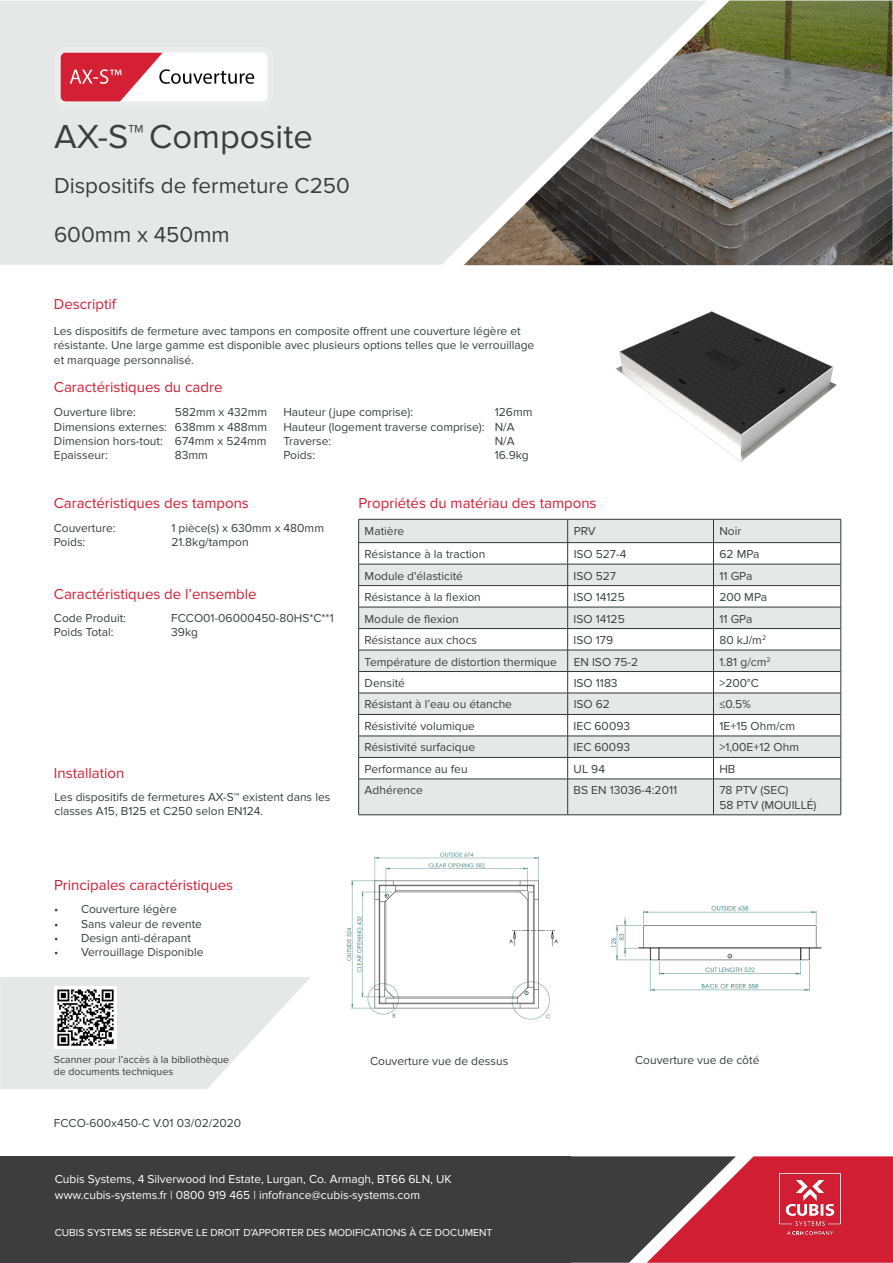
<style>
.page{position:relative;width:893px;height:1263px;background:#fff}
.page>*{position:absolute;margin:0;border:0;box-sizing:border-box;transform-origin:0 0}
.t1{font:34.5px "Proxima Nova";color:#39403e}
.t2{font:22.5px "Proxima Nova";color:#39403e}
.t3{font:15px "Proxima Nova";color:#d21e33}
.t4{font:12px/14.4px "Proxima Nova";color:#39403e}
.t5{font:12px/16.2px "Proxima Nova";color:#fff}
.t6{font:10.5px "Proxima Nova";color:#fff}
.t7{font:10.5px/12.6px "Proxima Nova";color:#39403e}
</style>
<div class="page">
<div style="left:0;top:1px;width:463px;height:264px;background:#e5e8e7"></div>
<img style="left:463px;top:1px;width:429px;height:264px">
<img style="left:616px;top:311px;width:221px;height:151px">
<div style="left:0;top:1157px;width:571px;height:106px;background:#3d3d3d"></div>
<svg style="left:489px;top:1156px;width:404px;height:107px"></svg>
<img style="left:758px;top:1156px;width:104px;height:100px">
<img style="left:55px;top:48px;width:217px;height:59px">
<svg style="left:0;top:977px;width:311px;height:112px"></svg>
<img style="left:54px;top:986px;width:63px;height:63px">
<img style="left:610px;top:906px;width:212px;height:86px">
<img style="left:346px;top:852px;width:212px;height:168px">
<svg style="left:358px;top:519px;width:483px;height:295px"></svg>
<hr style="left:358px;top:779px;width:1px;height:36px;background:#33373a">
<hr style="left:358px;top:779px;width:210px;height:1px;background:#33373a">
<hr style="left:568px;top:779px;width:145px;height:1px;background:#33373a">
<hr style="left:713px;top:779px;width:128px;height:1px;background:#33373a">
<hr style="left:567px;top:779px;width:1px;height:36px;background:#33373a">
<hr style="left:713px;top:779px;width:1px;height:36px;background:#33373a">
<hr style="left:840px;top:779px;width:1px;height:36px;background:#33373a">
<hr style="left:358px;top:814px;width:210px;height:1px;background:#33373a">
<hr style="left:568px;top:814px;width:145px;height:1px;background:#33373a">
<hr style="left:713px;top:814px;width:128px;height:1px;background:#33373a">
<h1 class="t1" style="left:54px;top:116px;width:260px">AX-S™Composite</h1>
<h2 class="t2" style="left:54px;top:172px;width:297px">Dispositifs de fermeture C250</h2>
<h2 class="t2" style="left:54px;top:222px;width:177px">600mm x 450mm</h2>
<p class="t3" style="left:54px;top:296px;width:64px">Descriptif</p>
<p class="t4" style="left:54px;top:324px;width:482px">Les dispositifs de fermeture avec tampons en composite offrent une couverture légère et résistante. Une large gamme est disponible avec plusieurs options telles que le verrouillage et marquage personnalisé.</p>
<p class="t3" style="left:54px;top:378px;width:170px">Caractéristiques du cadre</p>
<p class="t4" style="left:54px;top:405px;width:115px">Ouverture libre:<br>Dimensions externes:<br>Dimension hors-tout:<br>Epaisseur:</p>
<p class="t4" style="left:283px;top:405px;width:203px">Hauteur (jupe comprise):<br>Hauteur (logement traverse comprise):<br>Traverse:<br>Poids:</p>
<p class="t4" style="left:175px;top:405px;width:94px;text-align:justify">582mm x 432mm 638mm x 488mm 674mm x 524mm 83mm</p>
<p class="t4" style="left:495px;top:405px;width:39px">126mm<br>N/A<br>N/A<br>16.9kg</p>
<p class="t3" style="left:54px;top:494px;width:197px">Caractéristiques des tampons</p>
<p class="t4" style="left:54px;top:521px;width:63px">Couverture:<br>Poids:</p>
<p class="t4" style="left:171px;top:521px;width:154px">1 pièce(s) x 630mm x 480mm<br>21.8kg/tampon</p>
<p class="t3" style="left:54px;top:585px;width:204px">Caractéristiques de l’ensemble</p>
<p class="t4" style="left:54px;top:611px;width:74px">Code Produit:<br>Poids Total:</p>
<p class="t4" style="left:171px;top:611px;width:164px">FCCO01-06000450-80HS*C**1<br>39kg</p>
<p class="t3" style="left:54px;top:765px;width:72px">Installation</p>
<p class="t4" style="left:54px;top:790px;width:277px">Les dispositifs de fermetures AX-S™ existent dans les classes A15, B125 et C250 selon EN124.</p>
<p class="t3" style="left:54px;top:877px;width:181px">Principales caractéristiques</p>
<p class="t4" style="left:54px;top:902px;width:124px">• Couverture légère</p>
<p class="t4" style="left:54px;top:917px;width:149px">• Sans valeur de revente</p>
<p class="t4" style="left:54px;top:931px;width:139px">• Design anti-dérapant</p>
<p class="t4" style="left:54px;top:945px;width:151px">• Verrouillage Disponible</p>
<p class="t3" style="left:358px;top:494px;width:240px">Propriétés du matériau des tampons</p>
<p class="t4" style="left:365px;top:524px;width:41px">Matière</p>
<p class="t4" style="left:574px;top:524px;width:24px">PRV</p>
<p class="t4" style="left:719px;top:524px;width:24px">Noir</p>
<p class="t4" style="left:365px;top:547px;width:122px">Résistance à la traction</p>
<p class="t4" style="left:574px;top:547px;width:54px">ISO 527-4</p>
<p class="t4" style="left:719px;top:547px;width:42px">62 MPa</p>
<p class="t4" style="left:365px;top:569px;width:100px">Module d'élasticité</p>
<p class="t4" style="left:574px;top:569px;width:44px">ISO 527</p>
<p class="t4" style="left:719px;top:569px;width:34px">11 GPa</p>
<p class="t4" style="left:365px;top:590px;width:118px">Résistance à la flexion</p>
<p class="t4" style="left:574px;top:590px;width:53px">ISO 14125</p>
<p class="t4" style="left:719px;top:590px;width:49px">200 MPa</p>
<p class="t4" style="left:365px;top:611px;width:96px">Module de flexion</p>
<p class="t4" style="left:574px;top:611px;width:53px">ISO 14125</p>
<p class="t4" style="left:719px;top:611px;width:34px">11 GPa</p>
<p class="t4" style="left:365px;top:633px;width:114px">Résistance aux chocs</p>
<p class="t4" style="left:574px;top:633px;width:41px">ISO 179</p>
<p class="t4" style="left:719px;top:633px;width:48px">80 kJ/m<sup>2</sup></p>
<p class="t4" style="left:365px;top:654px;width:194px">Température de distortion thermique</p>
<p class="t4" style="left:574px;top:654px;width:66px">EN ISO 75-2</p>
<p class="t4" style="left:719px;top:654px;width:53px">1.81 g/cm<sup>2</sup></p>
<p class="t4" style="left:365px;top:676px;width:42px">Densité</p>
<p class="t4" style="left:574px;top:676px;width:45px">ISO 1183</p>
<p class="t4" style="left:719px;top:676px;width:41px">&gt;200°C</p>
<p class="t4" style="left:365px;top:697px;width:149px">Résistant à l’eau ou étanche</p>
<p class="t4" style="left:574px;top:697px;width:38px">ISO 62</p>
<p class="t4" style="left:719px;top:697px;width:33px">≤0.5%</p>
<p class="t4" style="left:365px;top:719px;width:112px">Résistivité volumique</p>
<p class="t4" style="left:574px;top:719px;width:58px">IEC 60093</p>
<p class="t4" style="left:719px;top:719px;width:77px">1E+15 Ohm/cm</p>
<p class="t4" style="left:365px;top:740px;width:112px">Résistivité surfacique</p>
<p class="t4" style="left:574px;top:740px;width:58px">IEC 60093</p>
<p class="t4" style="left:719px;top:740px;width:81px">&gt;1,00E+12 Ohm</p>
<p class="t4" style="left:365px;top:762px;width:105px">Performance au feu</p>
<p class="t4" style="left:574px;top:762px;width:33px">UL 94</p>
<p class="t4" style="left:719px;top:762px;width:18px">HB</p>
<p class="t4" style="left:365px;top:783px;width:60px">Adhérence</p>
<p class="t4" style="left:574px;top:783px;width:105px">BS EN 13036-4:2011</p>
<p class="t4" style="left:719px;top:783px;width:99px">78 PTV (SEC)<br>58 PTV (MOUILLÉ)</p>
<p class="t7" style="left:54px;top:1053px;width:177px">Scanner pour l’accès à la bibliothèque de documents techniques</p>
<p class="t4" style="left:54px;top:1116px;width:189px">FCCO-600x450-C V.01 03/02/2020</p>
<p class="t4" style="left:370px;top:1053px;width:140px">Couverture vue de dessus</p>
<p class="t4" style="left:635px;top:1053px;width:126px">Couverture vue de côté</p>
<p class="t5" style="left:55px;top:1171px;width:398px">Cubis Systems, 4 Silverwood Ind Estate, Lurgan, Co. Armagh, BT66 6LN, UK www.cubis-systems.fr | 0800 919 465 | infofrance@cubis-systems.com</p>
<p class="t6" style="left:55px;top:1226px;width:439px">CUBIS SYSTEMS SE RÉSERVE LE DROIT D’APPORTER DES MODIFICATIONS À CE DOCUMENT</p>
</div>
